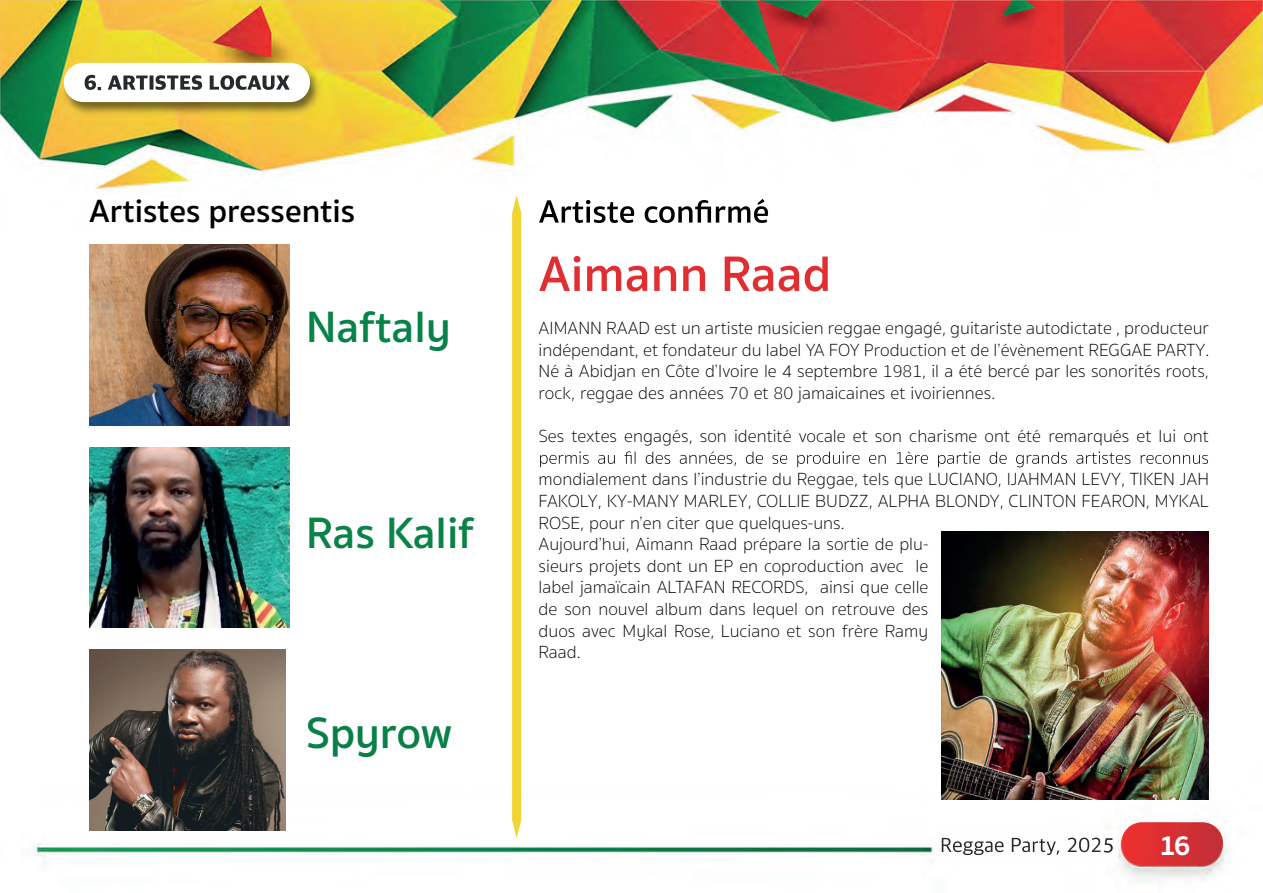
<style>
.page{position:relative;width:1263px;height:893px;background:#fff}
.page>*{position:absolute;margin:0;border:0;box-sizing:border-box;transform-origin:0 0}
.t1{font:600 51px "Sukhumvit Set";color:#e02e32}
.t2{font:600 45px "Sukhumvit Set";color:#0a8348}
.t3{font:600 45px "Sukhumvit Set";color:#078248}
.t4{font:600 45px "Sukhumvit Set";letter-spacing:-.01em;color:#098047}
.t5{font:600 33px "Sukhumvit Set";color:#000001}
.t6{font:700 28.5px "Sukhumvit Set";color:#fff}
.t7{font:100 18px/21.6px "Sukhumvit Set";color:#000001;text-align:justify}
</style>
<div class="page">
<img style="left:0;top:1px;width:1263px;height:881px">
<img style="left:64px;top:63px;width:246px;height:39px">
<img style="left:85px;top:75px;width:205px;height:15px">
<img style="left:1121px;top:822px;width:102px;height:42px">
<svg style="left:540px;top:451px;width:668px;height:16px"></svg>
<img style="left:89px;top:244px;width:200px;height:181px">
<img style="left:941px;top:532px;width:268px;height:267px">
<img style="left:89px;top:447px;width:200px;height:181px">
<img style="left:89px;top:649px;width:196px;height:181px">
<svg style="left:539px;top:199px;width:229px;height:24px"></svg>
<svg style="left:512px;top:195px;width:9px;height:643px;background:#f1d63a"></svg>
<div style="left:936px;top:829px;width:182px;height:34px;background:#fffefe"></div>
<img style="left:942px;top:838px;width:158px;height:17px">
<svg style="left:1104px;top:838px;width:9px;height:15px"></svg>
<h3 class="t5" style="left:89px;top:187px;width:267px">Artistes pressentis</h3>
<h2 class="t3" style="left:306px;top:294px;width:146px">Naftaly</h2>
<h2 class="t2" style="left:306px;top:500px;width:169px">Ras Kalif</h2>
<h2 class="t4" style="left:306px;top:700px;width:148px">Spyrow</h2>
<h1 class="t1" style="left:539px;top:237px;width:294px">Aimann Raad</h1>
<p class="t7" style="left:539px;top:318px;width:672px">AIMANN RAAD est un artiste musicien reggae engagé, guitariste autodictate , producteur indépendant, et fondateur du label YA FOY Production et de l’évènement REGGAE PARTY.<br>Né à Abidjan en Côte d’Ivoire le 4 septembre 1981, il a été bercé par les sonorités roots, rock, reggae des années 70 et 80 jamaicaines et ivoiriennes.</p>
<p class="t7" style="left:539px;top:426px;width:672px">Ses textes engagés, son identité vocale et son charisme ont été remarqués et lui ont</p>
<p class="t7" style="left:539px;top:469px;width:672px;text-align:left">mondialement dans l’industrie du Reggae, tels que LUCIANO, IJAHMAN LEVY, TIKEN JAH FAKOLY, KY-MANY MARLEY, COLLIE BUDZZ, ALPHA BLONDY, CLINTON FEARON, MYKAL ROSE, pour n’en citer que quelques-uns.<br>Aujourd’hui, Aimann Raad prépare la sortie de plu-<br>sieurs projets dont un EP en coproduction avec le<br>label jamaïcain ALTAFAN RECORDS, ainsi que celle<br>de son nouvel album dans lequel on retrouve des<br>duos avec Mykal Rose, Luciano et son frère Ramy<br>Raad.</p>
<h3 class="t6" style="left:1159px;top:823px;width:33px">16</h3>
</div>
